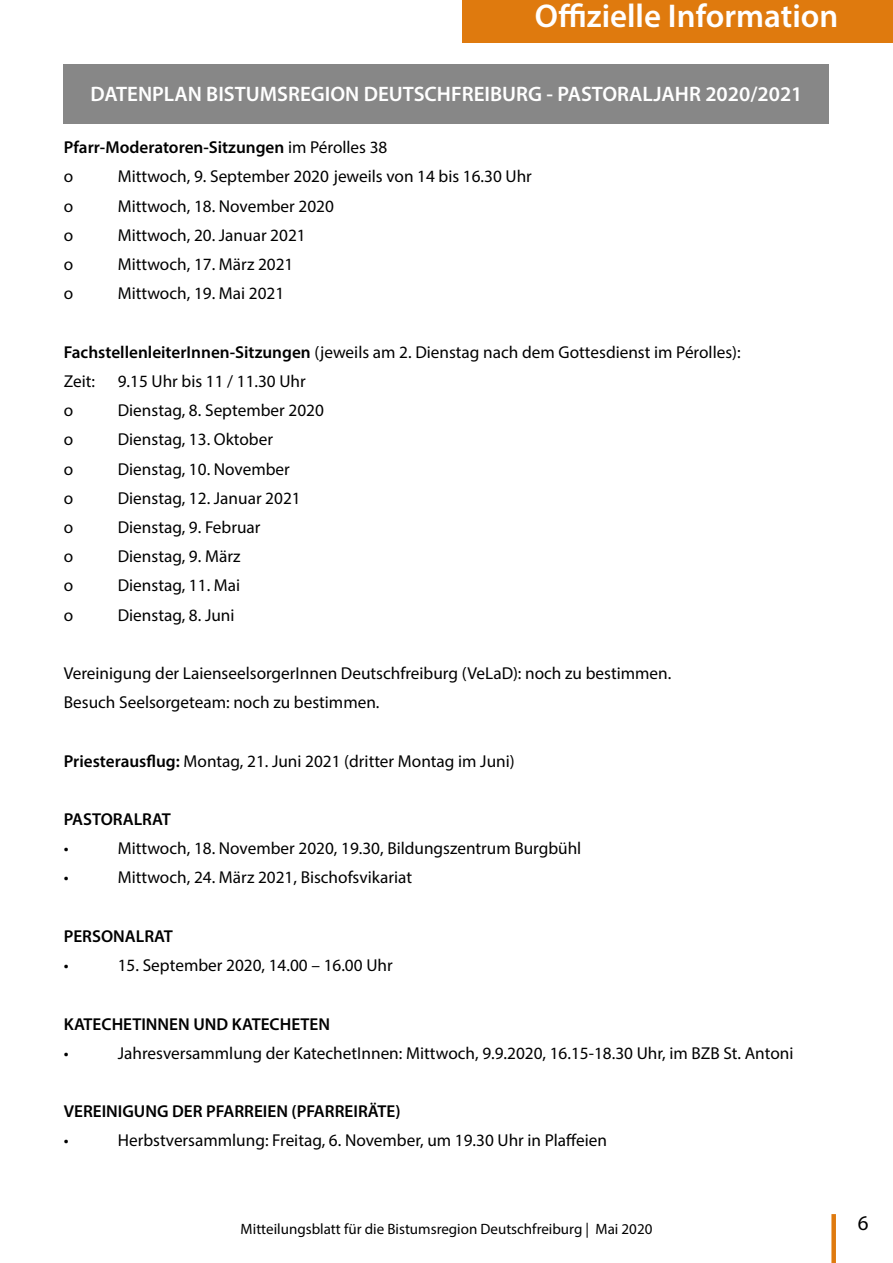
<style>
.page{position:relative;width:893px;height:1263px;background:#fff}
.page>*{position:absolute;margin:0;border:0;box-sizing:border-box;transform-origin:0 0}
.t1{font:600 33px "Myriad Pro";color:#fff}
.t2{font:600 21px "Myriad Pro";color:#fff}
.t3{font:21px "Myriad Pro";color:#000}
.t4{font:17.25px/29.2px "Myriad Pro";color:#000}
.t5{font:600 17.25px/29.2px "Myriad Pro";color:#000}
.t6{font:15px "Myriad Pro";color:#000}
.s1{font-weight:400}
.s2{font-weight:600}
</style>
<div class="page">
<div style="left:831px;top:1214px;width:5px;height:49px;background:#df7a0e"></div>
<div style="left:462px;top:0;width:431px;height:43px;background:#df7a0e"></div>
<div style="left:64px;top:64px;width:765px;height:59px;background:#878787"></div>
<h1 class="t1" style="left:535px;top:-5px;width:305px">Offizielle Information</h1>
<p class="t2" style="left:90px;top:81px;width:713px">DATENPLAN BISTUMSREGION DEUTSCHFREIBURG - PASTORALJAHR 2020/2021</p>
<p class="t5" style="left:64px;top:132px;width:325px">Pfarr-Moderatoren-Sitzungen <span class="s1">im Pérolles 38 o</span></p>
<p class="t4" style="left:118px;top:162px;width:416px">Mittwoch, 9. September 2020 jeweils von 14 bis 16.30 Uhr</p>
<p class="t4" style="left:64px;top:191px;width:11px">o</p>
<p class="t4" style="left:118px;top:191px;width:218px">Mittwoch, 18. November 2020</p>
<p class="t4" style="left:64px;top:220px;width:11px">o</p>
<p class="t4" style="left:118px;top:220px;width:189px">Mittwoch, 20. Januar 2021</p>
<p class="t4" style="left:64px;top:249px;width:11px">o</p>
<p class="t4" style="left:118px;top:249px;width:177px">Mittwoch, 17. März 2021</p>
<p class="t4" style="left:64px;top:279px;width:11px">o</p>
<p class="t4" style="left:118px;top:279px;width:168px">Mittwoch, 19. Mai 2021</p>
<p class="t4" style="left:64px;top:337px;width:678px"><span class="s2">FachstellenleiterInnen-Sitzungen</span> (jeweils am 2. Dienstag nach dem Gottesdienst im Pérolles):<br>Zeit:</p>
<p class="t4" style="left:118px;top:366px;width:190px">9.15 Uhr bis 11 / 11.30 Uhr</p>
<p class="t4" style="left:64px;top:395px;width:11px">o</p>
<p class="t4" style="left:118px;top:395px;width:208px">Dienstag, 8. September 2020</p>
<p class="t4" style="left:64px;top:425px;width:11px">o</p>
<p class="t4" style="left:118px;top:425px;width:157px">Dienstag, 13. Oktober</p>
<p class="t4" style="left:64px;top:454px;width:11px">o</p>
<p class="t4" style="left:118px;top:454px;width:174px">Dienstag, 10. November</p>
<p class="t4" style="left:64px;top:483px;width:11px">o</p>
<p class="t4" style="left:118px;top:483px;width:184px">Dienstag, 12. Januar 2021</p>
<p class="t4" style="left:64px;top:512px;width:11px">o</p>
<p class="t4" style="left:118px;top:512px;width:144px">Dienstag, 9. Februar</p>
<p class="t4" style="left:64px;top:541px;width:11px">o</p>
<p class="t4" style="left:118px;top:541px;width:124px">Dienstag, 9. März</p>
<p class="t4" style="left:64px;top:571px;width:11px">o</p>
<p class="t4" style="left:118px;top:571px;width:124px">Dienstag, 11. Mai</p>
<p class="t4" style="left:64px;top:600px;width:11px">o</p>
<p class="t4" style="left:118px;top:600px;width:118px">Dienstag, 8. Juni</p>
<p class="t4" style="left:64px;top:658px;width:609px">Vereinigung der LaienseelsorgerInnen Deutschfreiburg (VeLaD): noch zu bestimmen.<br>Besuch Seelsorgeteam: noch zu bestimmen.</p>
<p class="t4" style="left:64px;top:746px;width:452px"><span class="s2">Priesterausflug:</span> Montag, 21. Juni 2021 (dritter Montag im Juni)</p>
<p class="t5" style="left:64px;top:804px;width:109px">PASTORALRAT</p>
<p class="t4" style="left:64px;top:833px;width:6px">•</p>
<p class="t4" style="left:118px;top:833px;width:465px">Mittwoch, 18. November 2020, 19.30, Bildungszentrum Burgbühl</p>
<p class="t4" style="left:64px;top:863px;width:6px">•</p>
<p class="t4" style="left:118px;top:863px;width:296px">Mittwoch, 24. März 2021, Bischofsvikariat</p>
<p class="t5" style="left:64px;top:921px;width:111px">PERSONALRAT</p>
<p class="t4" style="left:64px;top:950px;width:6px">•</p>
<p class="t4" style="left:118px;top:950px;width:276px">15. September 2020, 14.00 – 16.00 Uhr</p>
<p class="t5" style="left:64px;top:1009px;width:268px">KATECHETINNEN UND KATECHETEN</p>
<p class="t4" style="left:64px;top:1038px;width:6px">•</p>
<p class="t4" style="left:118px;top:1038px;width:677px">Jahresversammlung der KatechetInnen: Mittwoch, 9.9.2020, 16.15-18.30 Uhr, im BZB St. Antoni</p>
<p class="t5" style="left:64px;top:1096px;width:338px">VEREINIGUNG DER PFARREIEN (PFARREIRÄTE)</p>
<p class="t4" style="left:64px;top:1126px;width:6px">•</p>
<p class="t4" style="left:118px;top:1126px;width:491px">Herbstversammlung: Freitag, 6. November, um 19.30 Uhr in Plaffeien</p>
<p class="t6" style="left:241px;top:1219px;width:413px">Mitteilungsblatt für die Bistumsregion Deutschfreiburg | Mai 2020</p>
<p class="t3" style="left:858px;top:1210px;width:12px">6</p>
</div>
